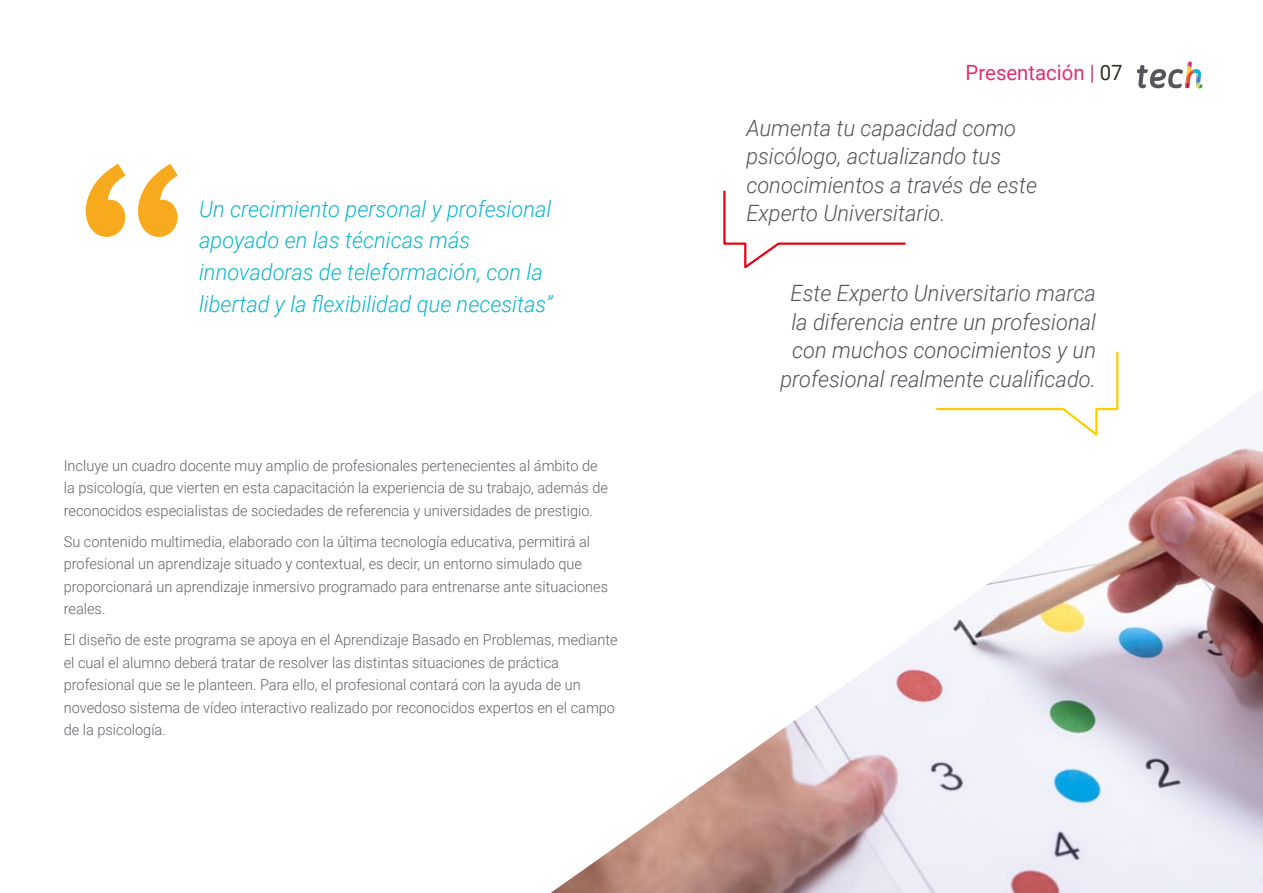
<style>
.page{position:relative;width:1263px;height:893px;background:#fff}
.page>*{position:absolute;margin:0;border:0;box-sizing:border-box;transform-origin:0 0}
.t1{font:italic 300 22.5px/28.5px "Roboto";color:#52555b;text-align:center}
.t2{font:italic 300 22.5px/31.5px "Roboto";color:#0fb6cf}
.t3{font:21px "Roboto";color:#df3174}
.t4{font:300 15px/22.5px "Roboto";color:#61646a}
.s1{color:#312e20}
</style>
<div class="page">
<svg style="left:86px;top:164px;width:92px;height:73px"></svg>
<svg style="left:1116px;top:351px;width:3px;height:38px"></svg>
<svg style="left:723px;top:190px;width:183px;height:79px"></svg>
<img style="left:550px;top:389px;width:713px;height:504px">
<svg style="left:1137px;top:62px;width:65px;height:27px"></svg>
<h1 class="t2" style="left:199px;top:192px;width:355px">Un crecimiento personal y profesional apoyado en las técnicas más innovadoras de teleformación, con la libertad y la flexibilidad que necesitas”</h1>
<p class="t4" style="left:64px;top:453px;width:546px">Incluye un cuadro docente muy amplio de profesionales pertenecientes al ámbito de la psicología, que vierten en esta capacitación la experiencia de su trabajo, además de reconocidos especialistas de sociedades de referencia y universidades de prestigio.</p>
<p class="t4" style="left:64px;top:529px;width:546px">Su contenido multimedia, elaborado con la última tecnología educativa, permitirá al profesional un aprendizaje situado y contextual, es decir, un entorno simulado que proporcionará un aprendizaje inmersivo programado para entrenarse ante situaciones reales.</p>
<p class="t4" style="left:64px;top:628px;width:555px">El diseño de este programa se apoya en el Aprendizaje Basado en Problemas, mediante el cual el alumno deberá tratar de resolver las distintas situaciones de práctica profesional que se le planteen. Para ello, el profesional contará con la ayuda de un novedoso sistema de vídeo interactivo realizado por reconocidos expertos en el campo de la psicología.</p>
<h2 class="t3" style="left:966px;top:57px;width:159px">Presentación | <span class="s1">07</span></h2>
<h1 class="t1" style="left:746px;top:113px;width:292px;text-align:left">Aumenta tu capacidad como psicólogo, actualizando tus conocimientos a través de este<br>Experto Universitario.</h1>
<h1 class="t1" style="left:780px;top:278px;width:317px">Este Experto Universitario marca la diferencia entre un profesional con muchos conocimientos y un profesional realmente cualificado.</h1>
</div>
